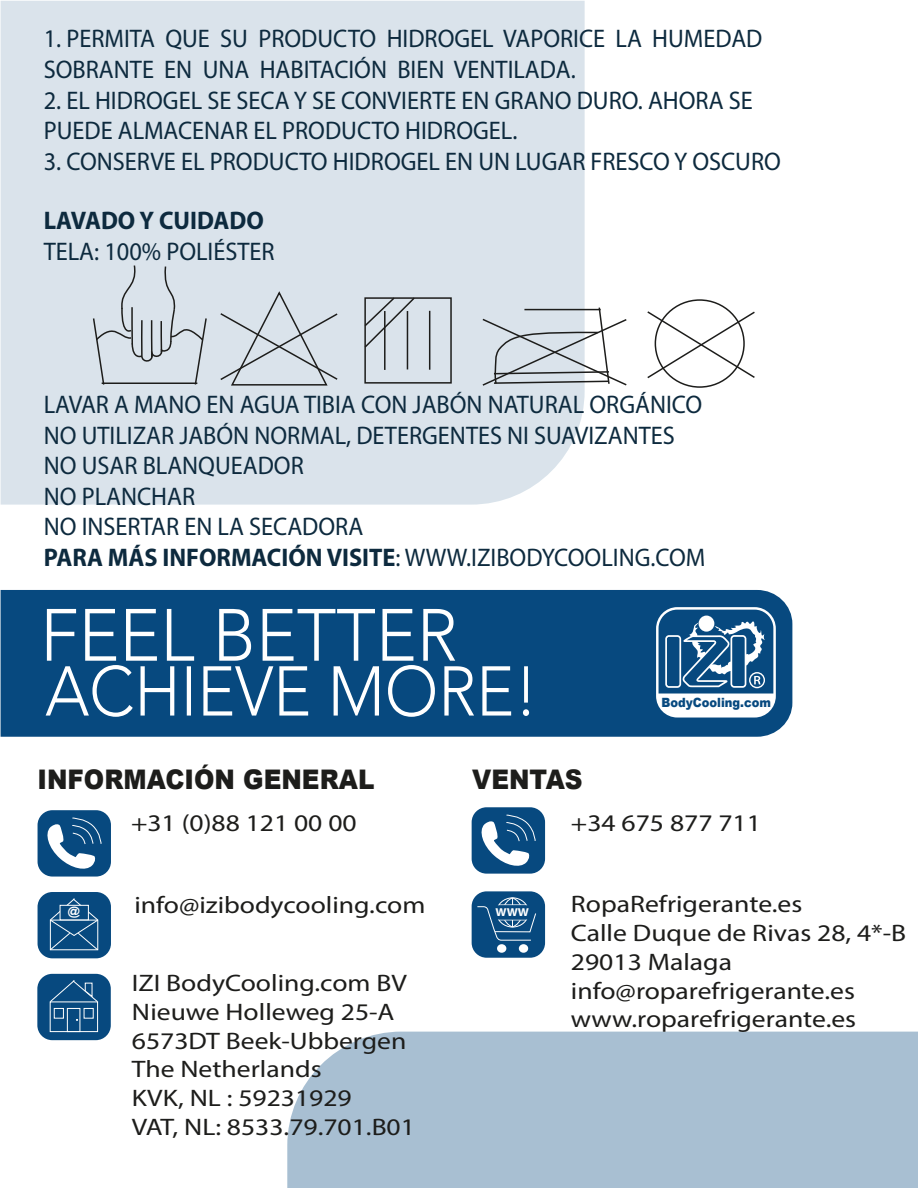
<style>
.page{position:relative;width:918px;height:1188px;background:#fff}
.page>*{position:absolute;margin:0;border:0;box-sizing:border-box;transform-origin:0 0}
.t1{font:900 27px "Arial";color:#1d1d1b;scale:.91 1}
.t2{font:25.5px/30.6px "Myriad Pro";color:#0d2a3e;scale:.95 1}
.t3{font:700 25.5px "Myriad Pro";color:#0d2a3e;scale:.95 1}
.t4{font:24px/28.7px "Myriad Pro";color:#1d1d1b;scale:1.15 1}
.t5{font:900 12.75px "Arial";color:#07497f;scale:.9 1}
.t6{font:700 11.55px "Myriad Pro";color:#fff;scale:1.09 1}
.t7{font:700 11.55px "Arial";color:#fff;scale:1.08 1}
.s1{font-weight:700}
</style>
<div class="page">
<div style="left:1px;top:1px;width:584px;height:504px;background:#dae3eb"></div>
<div style="left:287px;top:1032px;width:631px;height:156px;background:#a8bfd2"></div>
<svg style="left:66px;top:259px;width:663px;height:136px;fill:#dae3eb"></svg>
<hr style="left:407px;top:311px;width:1px;height:58px;background:#1d1d1b">
<div style="left:364px;top:297px;width:88px;height:87px;border:2px solid #1d1d1b"></div>
<svg style="left:481px;top:306px;width:147px;height:81px"></svg>
<svg style="left:646px;top:310px;width:109px;height:70px"></svg>
<svg style="left:219px;top:290px;width:120px;height:97px;background:#ccd4db"></svg>
<svg style="left:92px;top:264px;width:116px;height:122px;background:#cdd5dc"></svg>
<hr style="left:429px;top:311px;width:1px;height:59px;background:#1d1d1b">
<hr style="left:384px;top:311px;width:2px;height:59px;background:#1d1d1b">
<svg style="left:363px;top:296px;width:53px;height:53px;background:#bdc5cb"></svg>
<div style="left:1px;top:590px;width:791px;height:147px;background:#07497f"></div>
<div style="left:38px;top:590px;width:495px;height:115px;background:#07497f"></div>
<img style="left:47px;top:608px;width:390px;height:1px">
<svg style="left:46px;top:609px;width:483px;height:108px"></svg>
<svg style="left:656px;top:607px;width:120px;height:111px"></svg>
<div style="left:38px;top:810px;width:73px;height:67px;background:#07497f;border-radius:15px"></div>
<svg style="left:47px;top:817px;width:55px;height:52px"></svg>
<div style="left:38px;top:892px;width:73px;height:66px;background:#07497f;border-radius:15px"></div>
<svg style="left:49px;top:898px;width:50px;height:53px"></svg>
<div style="left:60px;top:905px;width:29px;height:15px;background:#07497f;border:1px solid #fff"></div>
<div style="left:37px;top:974px;width:74px;height:66px;background:#07497f;border-radius:15px"></div>
<div style="left:50px;top:1002px;width:48px;height:30px;background:#07497f;border:1px solid #fff"></div>
<div style="left:67px;top:1008px;width:13px;height:24px;border:1px solid #fff"></div>
<svg style="left:49px;top:980px;width:50px;height:23px"></svg>
<div style="left:54px;top:1008px;width:10px;height:11px;border:1px solid #fff"></div>
<div style="left:472px;top:891px;width:73px;height:67px;background:#07497f;border-radius:15px"></div>
<svg style="left:477px;top:897px;width:59px;height:44px"></svg>
<div style="left:497px;top:944px;width:9px;height:9px;background:#fff;border-radius:50%"></div>
<div style="left:519px;top:944px;width:9px;height:9px;background:#fff;border-radius:50%"></div>
<div style="left:472px;top:807px;width:73px;height:67px;background:#07497f;border-radius:15px"></div>
<svg style="left:481px;top:814px;width:55px;height:52px"></svg>
<p class="t2" style="left:44px;top:23px;width:758px">1. PERMITA QUE SU PRODUCTO HIDROGEL VAPORICE LA HUMEDAD<br>SOBRANTE EN UNA HABITACIÓN BIEN VENTILADA.</p>
<p class="t2" style="left:44px;top:84px;width:748px">2. EL HIDROGEL SE SECA Y SE CONVIERTE EN GRANO DURO. AHORA SE<br>PUEDE ALMACENAR EL PRODUCTO HIDROGEL.</p>
<p class="t2" style="left:44px;top:146px;width:778px">3. CONSERVE EL PRODUCTO HIDROGEL EN UN LUGAR FRESCO Y OSCURO</p>
<p class="t3" style="left:44px;top:204px;width:233px">LAVADO Y CUIDADO</p>
<p class="t2" style="left:44px;top:236px;width:245px">TELA: 100% POLIÉSTER</p>
<p class="t2" style="left:44px;top:389px;width:698px">LAVAR A MANO EN AGUA TIBIA CON JABÓN NATURAL ORGÁNICO NO UTILIZAR JABÓN NORMAL, DETERGENTES NI SUAVIZANTES NO USAR BLANQUEADOR<br>NO PLANCHAR<br>NO INSERTAR EN LA SECADORA<br><span class="s1">PARA MÁS INFORMACIÓN VISITE</span>: WWW.IZIBODYCOOLING.COM</p>
<p class="t1" style="left:37px;top:760px;width:372px">INFORMACIÓN GENERAL</p>
<p class="t4" style="left:131px;top:809px;width:198px">+31 (0)88 121 00 00</p>
<p class="t1" style="left:472px;top:760px;width:123px">VENTAS</p>
<p class="t5" style="left:661px;top:693px;width:123px">BodyCooling.com</p>
<p class="t4" style="left:571px;top:809px;width:167px">+34 675 877 711</p>
<p class="t4" style="left:134px;top:890px;width:255px">info@izibodycooling.com</p>
<p class="t7" style="left:68px;top:904px;width:13px">@</p>
<p class="t6" style="left:496px;top:905px;width:32px">WWW</p>
<p class="t4" style="left:132px;top:968px;width:248px">IZI BodyCooling.com BV<br>Nieuwe Holleweg 25-A<br>6573DT Beek-Ubbergen<br>The Netherlands<br>KVK, NL : 59231929<br>VAT, NL: 8533.79.701.B01</p>
<p class="t4" style="left:571px;top:890px;width:293px">RopaRefrigerante.es<br>Calle Duque de Rivas 28, 4*-B<br>29013 Malaga info@roparefrigerante.es www.roparefrigerante.es</p>
</div>
